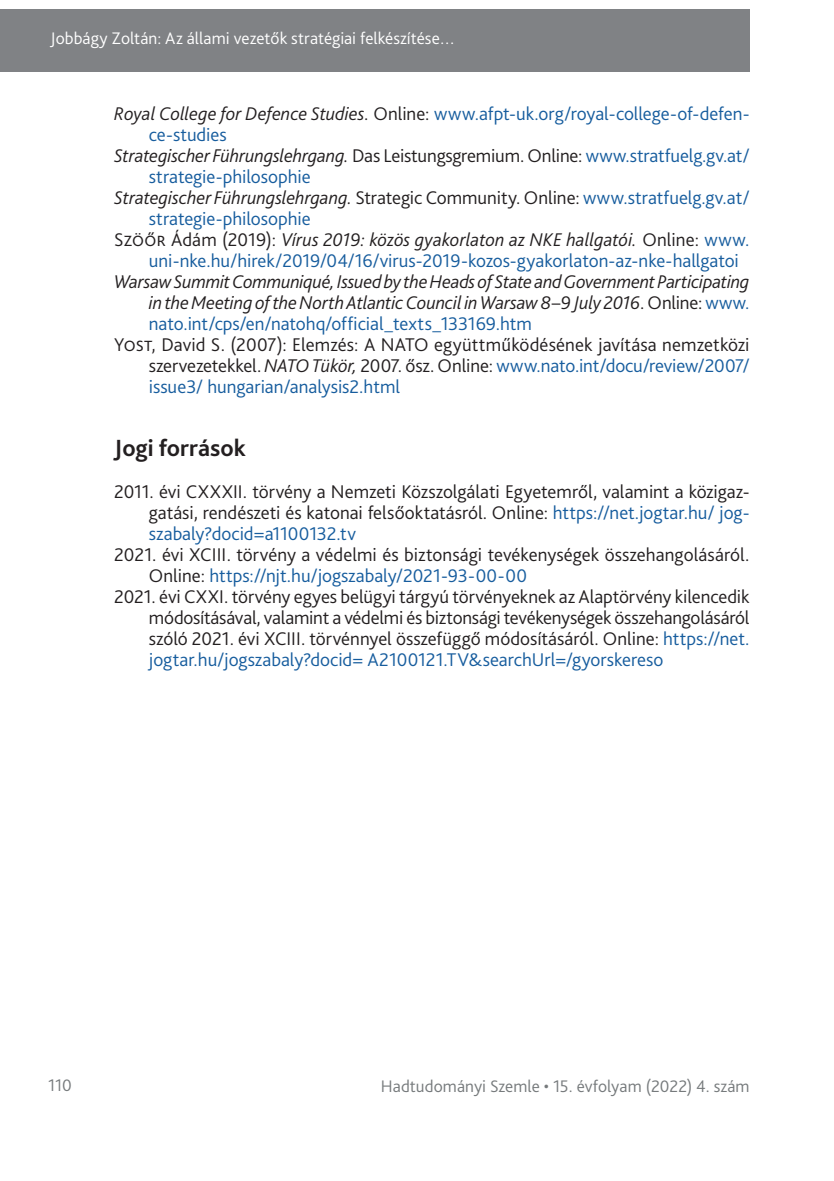
<style>
.page{position:relative;width:834px;height:1181px;background:#fff}
.page>*{position:absolute;margin:0;border:0;box-sizing:border-box;transform-origin:0 0}
._1_1__Head{font:700 24.5px "Bliss Pro";color:#231f20}
._6__Bibliography{font:300 19.25px/21px "Bliss Pro";letter-spacing:.005em;color:#231f20;text-align:justify}
._6__Bibliography-2{font:300 19.25px/21px "Bliss Pro";letter-spacing:.015em;color:#175d9e}
._6__Bibliography-3{font:italic 300 19.25px/21px "Bliss Pro";letter-spacing:-.01em;color:#231f20;text-align:justify}
.t1{font:300 17.5px "Bliss Pro";letter-spacing:.01em;color:#fff}
.t2{font:300 17.5px "Bliss Pro";letter-spacing:.005em;color:#767a7c}
.s1{font-style:italic;color:#231f20}
.s2{color:#231f20}
.s3{font-style:normal}
.s4{font-style:normal;color:#175d9e}
.s5{font-style:italic}
.s6{color:#175d9e}
</style>
<div class="page">
<div style="left:0;top:9px;width:749px;height:63px;background:#808285"></div>
<p class="t1" style="left:51px;top:27px;width:406px">Jobbágy Zoltán: Az állami vezetők stratégiai felkészítése…</p>
<p class="_6__Bibliography-2" style="left:149px;top:103px;width:602px;text-indent:-35px"><span class="s1">Royal College for Defence Studies</span><span class="s2">. Online:</span> www.afpt-uk.org/royal-college-of-defen&shy;ce-studies</p>
<p class="_6__Bibliography-2" style="left:149px;top:145px;width:602px;text-indent:-35px"><span class="s1">Strategischer Führungslehrgang.</span> <span class="s2">Das Leistungsgremium. Online:</span> www.stratfuelg.gv.at/ strategie-philosophie</p>
<p class="_6__Bibliography-2" style="left:149px;top:187px;width:602px;text-indent:-35px"><span class="s1">Strategischer Führungslehrgang.</span> <span class="s2">Strategic Community. Online:</span> www.stratfuelg.gv.at/ strategie-philosophie</p>
<p class="_6__Bibliography-2" style="left:149px;top:229px;width:602px;text-indent:-35px"><span class="s2">Szöőr Ádám (2019):</span> <span class="s1">Vírus 2019: közös gyakorlaton az NKE hallgatói.</span> <span class="s2">Online:</span> www. uni-nke.hu/hirek/2019/04/16/virus-2019-kozos-gyakorlaton-az-nke-hallgatoi</p>
<p class="_6__Bibliography-3" style="left:149px;top:271px;width:602px;text-indent:-35px">Warsaw Summit Communiqué, Issued by the Heads of State and Government Participating in the Meeting of the North Atlantic Council in Warsaw 8–9July 2016<span class="s3">. Online:</span> <span class="s4">www. nato.int/cps/en/natohq/official_texts_133169.htm</span></p>
<p class="_6__Bibliography" style="left:149px;top:334px;width:602px;text-indent:-35px">Yost, David S. (2007): Elemzés: A NATO együttműködésének javítása nemzetközi szervezetekkel. <span class="s5">NATO Tükör,</span> 2007. ősz. Online: <span class="s6">www.nato.int/docu/review/2007/ issue3/ hungarian/analysis2.html</span></p>
<p class="_1_1__Head" style="left:114px;top:433px;width:133px">Jogi források</p>
<p class="_6__Bibliography" style="left:149px;top:481px;width:602px;text-indent:-35px">2011. évi CXXXII. törvény a Nemzeti Közszolgálati Egyetemről, valamint a közigaz&shy;gatási, rendészeti és katonai felsőoktatásról. Online: <span class="s6">https://net.jogtar.hu/ jog&shy;szabaly?docid=a1100132.tv</span></p>
<p class="_6__Bibliography" style="left:149px;top:544px;width:602px;text-indent:-35px">2021. évi XCIII. törvény a védelmi és biztonsági tevékenységek összehangolásáról.<br>Online: <span class="s6">https://njt.hu/jogszabaly/2021-93-00-00</span></p>
<p class="_6__Bibliography" style="left:149px;top:586px;width:602px;text-indent:-35px">2021. évi CXXI. törvény egyes belügyi tárgyú törvényeknek az Alaptörvény kilencedik módosításával, valamint a védelmi és biztonsági tevékenységek összehangolásáról szóló 2021. évi XCIII. törvénnyel összefüggő módosításáról. Online: <span class="s6">https://net. jogtar.hu/jogszabaly?docid= A2100121.TV&amp;searchUrl=/gyorskereso</span></p>
<p class="t2" style="left:48px;top:1074px;width:25px">110</p>
<p class="t2" style="left:381px;top:1075px;width:370px">Hadtudományi Szemle • 15. évfolyam (2022) 4. szám</p>
</div>
